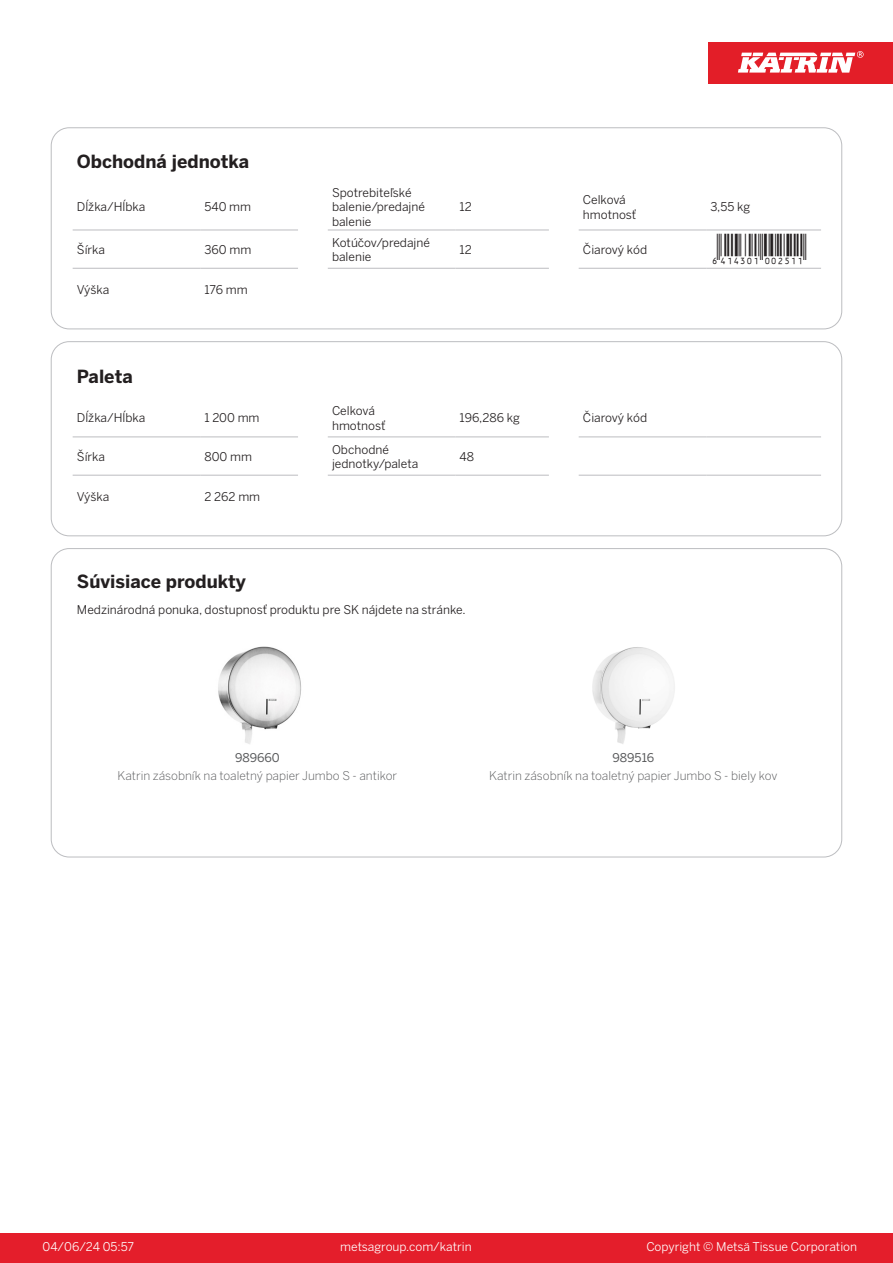
<style>
.page{position:relative;width:893px;height:1263px;background:#fff}
.page>*{position:absolute;margin:0;border:0;box-sizing:border-box;transform-origin:0 0}
.T_EAN{font:30px "Viisas EAN Matala";color:#231f20}
.T_TableHeader{font:700 18px "Benton Sans";color:#231f20}
.T_TableBody{font:12px/14.4px "Benton Sans";color:#231f20}
.T_RelatedName{font:300 12px "Benton Sans";color:#57585a}
.t1{font:12px "Benton Sans";color:#fff}
.T_RelatedCode{font:12px "Benton Sans";color:#57585a}
</style>
<div class="page">
<div style="left:0;top:1233px;width:893px;height:30px;background:#e41e2b"></div>
<div style="left:708px;top:43px;width:185px;height:41px;background:#e31e28"></div>
<svg style="left:738px;top:51px;width:126px;height:22px"></svg>
<hr style="left:73px;top:230px;width:127px;height:1px;background:#bcbdc0">
<hr style="left:200px;top:230px;width:98px;height:1px;background:#bcbdc0">
<hr style="left:328px;top:230px;width:127px;height:1px;background:#bcbdc0">
<hr style="left:455px;top:230px;width:94px;height:1px;background:#bcbdc0">
<hr style="left:579px;top:230px;width:127px;height:1px;background:#bcbdc0">
<hr style="left:706px;top:230px;width:115px;height:1px;background:#bcbdc0">
<hr style="left:73px;top:268px;width:127px;height:1px;background:#bcbdc0">
<hr style="left:200px;top:268px;width:98px;height:1px;background:#bcbdc0">
<hr style="left:328px;top:268px;width:127px;height:1px;background:#bcbdc0">
<hr style="left:455px;top:268px;width:94px;height:1px;background:#bcbdc0">
<hr style="left:579px;top:268px;width:127px;height:1px;background:#bcbdc0">
<hr style="left:706px;top:268px;width:115px;height:1px;background:#bcbdc0">
<div style="left:51px;top:128px;width:791px;height:201px;border:1px solid #bcbdc0;border-radius:18px"></div>
<hr style="left:73px;top:437px;width:127px;height:1px;background:#bcbdc0">
<hr style="left:200px;top:437px;width:98px;height:1px;background:#bcbdc0">
<hr style="left:328px;top:437px;width:127px;height:1px;background:#bcbdc0">
<hr style="left:455px;top:437px;width:94px;height:1px;background:#bcbdc0">
<hr style="left:579px;top:437px;width:127px;height:1px;background:#bcbdc0">
<hr style="left:706px;top:437px;width:115px;height:1px;background:#bcbdc0">
<hr style="left:73px;top:475px;width:127px;height:1px;background:#bcbdc0">
<hr style="left:200px;top:475px;width:98px;height:1px;background:#bcbdc0">
<hr style="left:328px;top:475px;width:127px;height:1px;background:#bcbdc0">
<hr style="left:455px;top:475px;width:94px;height:1px;background:#bcbdc0">
<hr style="left:579px;top:475px;width:127px;height:1px;background:#bcbdc0">
<hr style="left:706px;top:475px;width:115px;height:1px;background:#bcbdc0">
<div style="left:51px;top:341px;width:791px;height:195px;border:1px solid #bcbdc0;border-radius:18px"></div>
<img style="left:218px;top:646px;width:83px;height:98px">
<img style="left:592px;top:647px;width:83px;height:97px">
<p class="T_TableHeader" style="left:77px;top:150px;width:174px">Obchodná jednotka</p>
<p class="T_TableBody" style="left:77px;top:200px;width:70px">Dĺžka/Hĺbka</p>
<p class="T_TableBody" style="left:204px;top:200px;width:48px">540 mm</p>
<p class="T_TableBody" style="left:332px;top:185px;width:94px">Spotrebiteľské balenie/predajné balenie</p>
<p class="T_TableBody" style="left:460px;top:200px;width:14px">12</p>
<p class="T_TableBody" style="left:583px;top:193px;width:44px">Celková</p>
<p class="T_TableBody" style="left:583px;top:207px;width:55px">hmotnosť</p>
<p class="T_TableBody" style="left:710px;top:200px;width:41px">3,55 kg</p>
<p class="T_TableBody" style="left:77px;top:242px;width:30px">Šírka</p>
<p class="T_TableBody" style="left:204px;top:242px;width:48px">360 mm</p>
<p class="T_TableBody" style="left:332px;top:235px;width:99px">Kotúčov/predajné balenie</p>
<p class="T_TableBody" style="left:460px;top:242px;width:14px">12</p>
<p class="T_TableBody" style="left:583px;top:242px;width:66px">Čiarový kód</p>
<p class="T_EAN" style="left:710px;top:234px;width:97px">*6414301002511*</p>
<p class="T_TableBody" style="left:77px;top:283px;width:34px">Výška</p>
<p class="T_TableBody" style="left:204px;top:283px;width:45px">176 mm</p>
<p class="T_TableHeader" style="left:77px;top:365px;width:57px">Paleta</p>
<p class="T_TableBody" style="left:77px;top:411px;width:70px">Dĺžka/Hĺbka</p>
<p class="T_TableBody" style="left:204px;top:411px;width:57px">1 200 mm</p>
<p class="T_TableBody" style="left:77px;top:449px;width:30px">Šírka</p>
<p class="T_TableBody" style="left:204px;top:449px;width:49px">800 mm</p>
<p class="T_TableBody" style="left:77px;top:490px;width:34px">Výška</p>
<p class="T_TableBody" style="left:204px;top:490px;width:57px">2 262 mm</p>
<p class="T_TableBody" style="left:332px;top:404px;width:44px">Celková</p>
<p class="T_TableBody" style="left:332px;top:418px;width:55px">hmotnosť</p>
<p class="T_TableBody" style="left:332px;top:442px;width:58px">Obchodné</p>
<p class="T_TableBody" style="left:332px;top:456px;width:88px">jednotky/paleta</p>
<p class="T_TableBody" style="left:460px;top:411px;width:62px">196,286 kg</p>
<p class="T_TableBody" style="left:583px;top:411px;width:66px">Čiarový kód</p>
<p class="T_TableBody" style="left:460px;top:449px;width:16px">48</p>
<p class="T_TableHeader" style="left:77px;top:571px;width:171px">Súvisiace produkty</p>
<p class="T_TableBody" style="left:77px;top:602px;width:390px">Medzinárodná ponuka, dostupnosť produktu pre SK nájdete na stránke.</p>
<p class="T_RelatedCode" style="left:235px;top:751px;width:46px">989660</p>
<p class="T_RelatedCode" style="left:613px;top:751px;width:43px">989516</p>
<p class="T_RelatedName" style="left:118px;top:769px;width:281px">Katrin zásobník na toaletný papier Jumbo S - antikor</p>
<p class="T_RelatedName" style="left:489px;top:769px;width:290px">Katrin zásobník na toaletný papier Jumbo S - biely kov</p>
<p class="t1" style="left:43px;top:1239px;width:93px">04/06/24 05:57</p>
<p class="t1" style="left:340px;top:1239px;width:133px">metsagroup.com/katrin</p>
<p class="t1" style="left:646px;top:1239px;width:212px">Copyright © Metsä Tissue Corporation</p>
</div>
